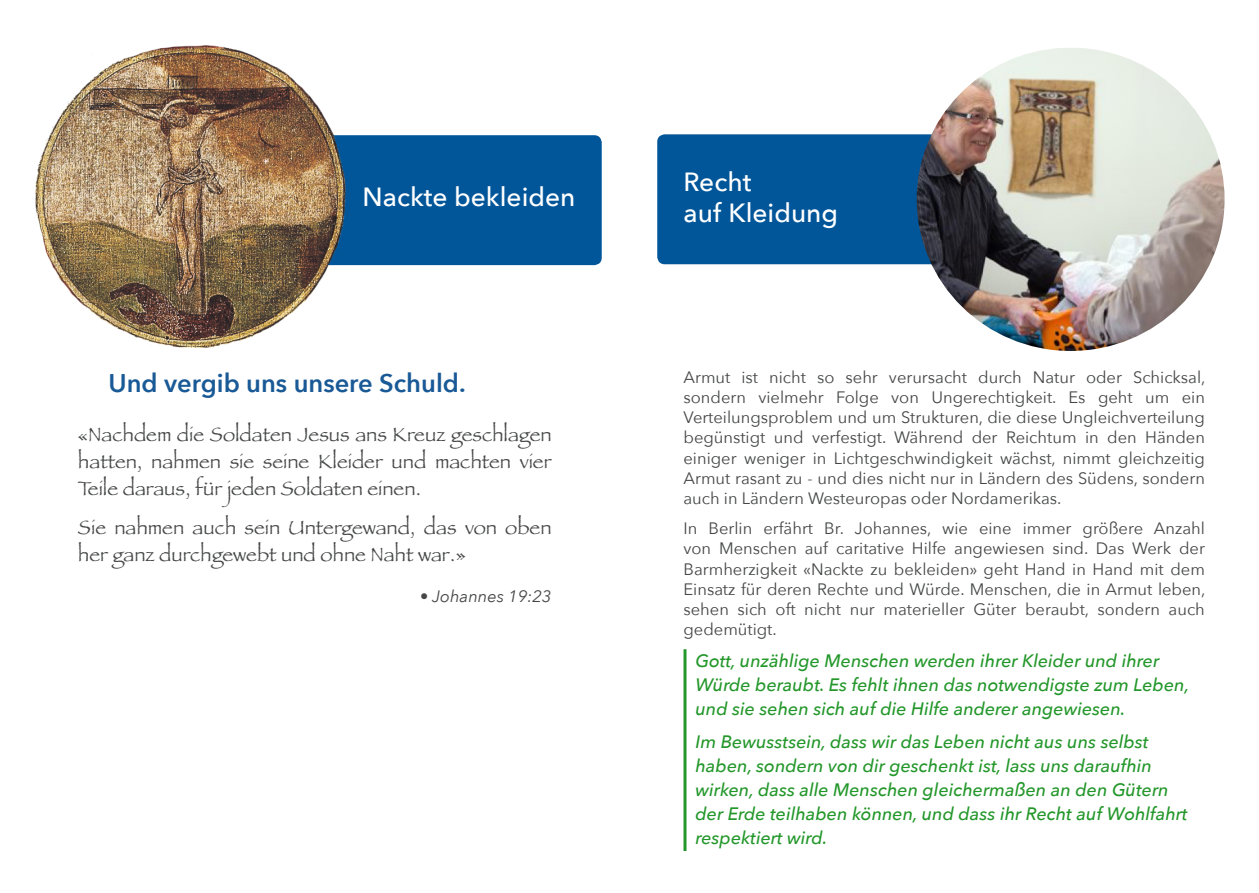
<style>
.page{position:relative;width:1259px;height:893px;background:#fff}
.page>*{position:absolute;margin:0;border:0;box-sizing:border-box;transform-origin:0 0}
.Tasks{font:500 26.25px "Avenir Next";color:#fff}
.t1{font:600 25.5px "Avenir Next";color:#195996}
.t2{font:20.25px/27px "Papyrus";color:#454647;text-align:justify}
.t3{font:italic 500 18px/24px "Avenir Next";color:#23972a}
.t4{font:16.5px/20.2px "Avenir Next";color:#454647;text-align:justify}
.t5{font:italic 16.5px "Avenir Next";color:#454647}
</style>
<div class="page">
<div style="left:292px;top:135px;width:310px;height:130px;background:#005699;border-radius:8px"></div>
<img style="left:35px;top:45px;width:310px;height:303px">
<div style="left:657px;top:134px;width:306px;height:130px;background:#005699;border-radius:8px"></div>
<img style="left:916px;top:48px;width:308px;height:303px">
<hr style="left:683px;top:649px;width:3px;height:202px;background:#23972a">
<p class="Tasks" style="left:363px;top:175px;width:214px">Nackte bekleiden</p>
<p class="t1" style="left:109px;top:361px;width:358px">Und vergib uns unsere Schuld.</p>
<p class="t2" style="left:78px;top:421px;width:475px">«Nachdem die Soldaten Jesus ans Kreuz geschlagen hatten, nahmen sie seine Kleider und machten vier Teile daraus, für jeden Soldaten einen.</p>
<p class="t2" style="left:78px;top:514px;width:475px">Sie nahmen auch sein Untergewand, das von oben her ganz durchgewebt und ohne Naht war.»</p>
<p class="t5" style="left:420px;top:582px;width:133px">• Johannes 19:23</p>
<p class="Tasks" style="left:683px;top:159px;width:69px">Recht</p>
<p class="Tasks" style="left:683px;top:191px;width:156px">auf Kleidung</p>
<p class="t4" style="left:683px;top:366px;width:523px">Armut ist nicht so sehr verursacht durch Natur oder Schicksal, sondern vielmehr Folge von Ungerechtigkeit. Es geht um ein Verteilungsproblem und um Strukturen, die diese Ungleichverteilung begünstigt und verfestigt. Während der Reichtum in den Händen einiger weniger in Lichtgeschwindigkeit wächst, nimmt gleichzeitig Armut rasant zu - und dies nicht nur in Ländern des Südens, sondern auch in Ländern Westeuropas oder Nordamerikas.</p>
<p class="t4" style="left:683px;top:517px;width:523px">In Berlin erfährt Br. Johannes, wie eine immer größere Anzahl von Menschen auf caritative Hilfe angewiesen sind. Das Werk der Barmherzigkeit «Nackte zu bekleiden» geht Hand in Hand mit dem Einsatz für deren Rechte und Würde. Menschen, die in Armut leben, sehen sich oft nicht nur materieller Güter beraubt, sondern auch gedemütigt.</p>
<p class="t3" style="left:695px;top:648px;width:495px">Gott, unzählige Menschen werden ihrer Kleider und ihrer<br>Würde beraubt. Es fehlt ihnen das notwendigste zum Leben, und sie sehen sich auf die Hilfe anderer angewiesen.</p>
<p class="t3" style="left:695px;top:729px;width:494px">Im Bewusstsein, dass wir das Leben nicht aus uns selbst haben, sondern von dir geschenkt ist, lass uns daraufhin wirken, dass alle Menschen gleichermaßen an den Gütern der Erde teilhaben können, und dass ihr Recht auf Wohlfahrt respektiert wird.</p>
</div>
